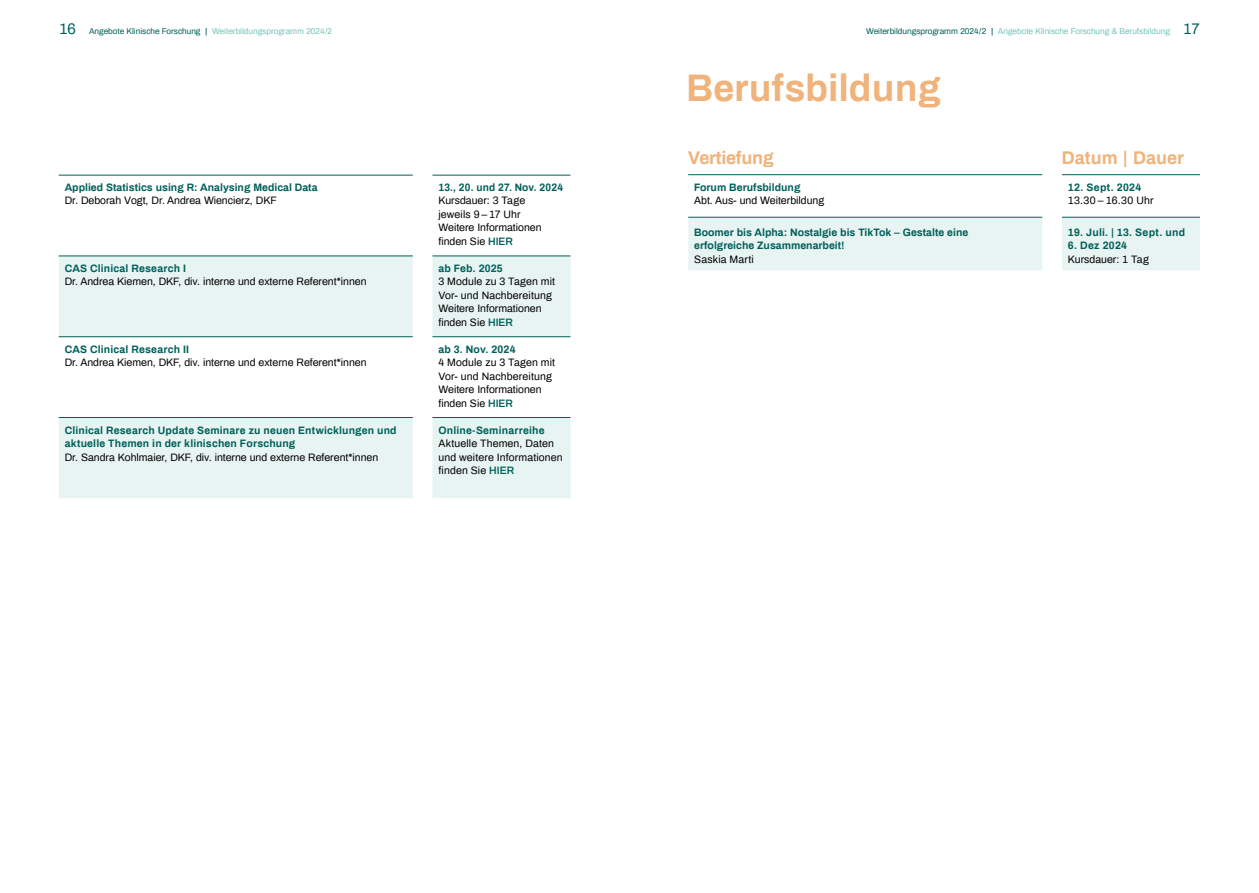
<style>
.page{position:relative;width:1259px;height:893px;background:#fff}
.page>*{position:absolute;margin:0;border:0;box-sizing:border-box;transform-origin:0 0}
.Haupttitel_-_AR_B_25Pt_28Pt_Weinrot{font:700 37.5px "Archivo";color:#efb37b}
.Tabelle_Titel___AR_B_12Pt_12pt_Weinrot_r{font:700 18px "Archivo";color:#efb37b}
.Tabelle_Titel___AR_B_12Pt_12pt_Weinrot{font:700 18px "Archivo";letter-spacing:-.02em;color:#efb37b}
.Tabelle_Lauftext___AR_R_7Pt_9pt_rechtsbü{font:10.5px/13.5px "Archivo";letter-spacing:.01em;color:#000}
.Tabelle_Lauftext___AR_R_7Pt_9pt{font:10.5px "Archivo";color:#000}
.Tabelle_Titel___AR_B_7Pt_9pt_Pink{font:700 10.5px/13.5px "Archivo";color:#01605b}
.Tabelle_Lauftext___AR_R_7Pt_9pt-2{font:700 10.5px/13.5px "Archivo";letter-spacing:.015em;color:#01605b}
.Tabelle_Lauftext___AR_R_7Pt_9pt_rechtsbü-2{font:700 10.5px "Archivo";letter-spacing:.02em;color:#01605b}
.Tabelle_Titel___AR_B_7Pt_9pt_Pink-2{font:700 10.5px "Archivo";letter-spacing:.03em;color:#01605b}
.Tabelle_Titel___AR_B_7Pt_9pt_Pink-3{font:10.5px "Archivo";letter-spacing:.03em;color:#000}
.Tabelle_Titel___AR_B_7Pt_9pt_Pink-4{font:10.5px "Archivo";color:#000}
.Tabelle_Titel___AR_B_7Pt_9pt_Pink-5{font:700 10.5px "Archivo";letter-spacing:.035em;color:#01605b}
.Tabelle_Lauftext___AR_R_7Pt_9pt-3{font:10.5px "Archivo";letter-spacing:.02em;color:#000}
.t1{font:8.25px "Archivo";color:#76c5b8}
.s1{font-size:15px;color:#01605b}
.s2{color:#01605b}
.s3{font-weight:700;color:#01605b}
.s4{font-weight:600;color:#01605b}
</style>
<div class="page">
<div style="left:59px;top:257px;width:511px;height:241px;background:#e8f4f2"></div>
<svg style="left:59px;top:337px;width:511px;height:80px"></svg>
<hr style="left:59px;top:175px;width:354px;height:1px;background:#01605b">
<hr style="left:432px;top:175px;width:138px;height:1px;background:#01605b">
<hr style="left:59px;top:256px;width:354px;height:1px;background:#01605b">
<hr style="left:59px;top:417px;width:354px;height:1px;background:#01605b">
<hr style="left:432px;top:256px;width:138px;height:1px;background:#01605b">
<hr style="left:432px;top:417px;width:138px;height:1px;background:#01605b">
<hr style="left:59px;top:336px;width:354px;height:1px;background:#01605b">
<hr style="left:432px;top:336px;width:138px;height:1px;background:#01605b">
<div style="left:688px;top:217px;width:512px;height:53px;background:#e8f4f2"></div>
<hr style="left:688px;top:174px;width:354px;height:1px;background:#01605b">
<hr style="left:1062px;top:174px;width:138px;height:1px;background:#01605b">
<hr style="left:688px;top:217px;width:354px;height:1px;background:#01605b">
<hr style="left:1062px;top:217px;width:138px;height:1px;background:#01605b">
<p class="t1" style="left:59px;top:25px;width:275px"><span class="s1">16</span> <span class="s2">Angebote Klinische Forschung</span> <span class="s3">|</span> Weiterbildungsprogramm 2024/2</p>
<p class="t1" style="left:866px;top:26px;width:335px"><span class="s2">Weiterbildungsprogramm 2024/2</span> <span class="s3">|</span> Angebote Klinische Forschung &amp; Berufsbildung <span class="s1">17</span></p>
<p class="Haupttitel_-_AR_B_25Pt_28Pt_Weinrot" style="left:686px;top:60px;width:256px">Berufsbildung</p>
<p class="Tabelle_Titel___AR_B_7Pt_9pt_Pink" style="left:65px;top:180px;width:254px">Applied Statistics using R: Analysing Medical Data</p>
<p class="Tabelle_Lauftext___AR_R_7Pt_9pt" style="left:65px;top:193px;width:214px">Dr. Deborah Vogt, Dr. Andrea Wiencierz, DKF</p>
<p class="Tabelle_Lauftext___AR_R_7Pt_9pt-2" style="left:65px;top:261px;width:123px">CAS Clinical Research I</p>
<p class="Tabelle_Lauftext___AR_R_7Pt_9pt" style="left:65px;top:274px;width:303px">Dr. Andrea Kiemen, DKF, div. interne und externe Referent*innen</p>
<p class="Tabelle_Lauftext___AR_R_7Pt_9pt_rechtsbü-2" style="left:438px;top:179px;width:126px">13., 20. und 27. Nov. 2024</p>
<p class="Tabelle_Lauftext___AR_R_7Pt_9pt_rechtsbü" style="left:438px;top:193px;width:105px">Kursdauer: 3 Tage jeweils 9 – 17 Uhr<br>Weitere Informationen finden Sie <span class="s4">HIER</span></p>
<p class="Tabelle_Lauftext___AR_R_7Pt_9pt_rechtsbü-2" style="left:438px;top:260px;width:66px">ab Feb. 2025</p>
<p class="Tabelle_Lauftext___AR_R_7Pt_9pt_rechtsbü" style="left:438px;top:274px;width:118px">3 Module zu 3 Tagen mit<br>Vor- und Nachbereitung<br>Weitere Informationen finden Sie <span class="s4">HIER</span></p>
<p class="Tabelle_Titel___AR_B_12Pt_12pt_Weinrot" style="left:688px;top:144px;width:87px">Vertiefung</p>
<p class="Tabelle_Titel___AR_B_12Pt_12pt_Weinrot_r" style="left:1062px;top:144px;width:124px">Datum | Dauer</p>
<p class="Tabelle_Titel___AR_B_7Pt_9pt_Pink" style="left:694px;top:180px;width:108px">Forum Berufsbildung</p>
<p class="Tabelle_Lauftext___AR_R_7Pt_9pt" style="left:694px;top:193px;width:131px">Abt. Aus- und Weiterbildung</p>
<p class="Tabelle_Titel___AR_B_7Pt_9pt_Pink-5" style="left:1068px;top:179px;width:75px">12. Sept. 2024</p>
<p class="Tabelle_Titel___AR_B_7Pt_9pt_Pink-3" style="left:1068px;top:193px;width:87px">13.30 – 16.30 Uhr</p>
<p class="Tabelle_Titel___AR_B_7Pt_9pt_Pink" style="left:694px;top:225px;width:276px">Boomer bis Alpha: Nostalgie bis TikTok – Gestalte eine erfolgreiche Zusammenarbeit!</p>
<p class="Tabelle_Lauftext___AR_R_7Pt_9pt-3" style="left:694px;top:251px;width:61px">Saskia Marti</p>
<p class="Tabelle_Titel___AR_B_7Pt_9pt_Pink-2" style="left:1068px;top:224px;width:119px">19. Juli. | 13. Sept. und</p>
<p class="Tabelle_Titel___AR_B_7Pt_9pt_Pink" style="left:1068px;top:239px;width:61px">6. Dez 2024</p>
<p class="Tabelle_Titel___AR_B_7Pt_9pt_Pink-4" style="left:1068px;top:251px;width:82px">Kursdauer: 1 Tag</p>
<p class="Tabelle_Lauftext___AR_R_7Pt_9pt-2" style="left:65px;top:342px;width:126px">CAS Clinical Research II</p>
<p class="Tabelle_Lauftext___AR_R_7Pt_9pt" style="left:65px;top:355px;width:303px">Dr. Andrea Kiemen, DKF, div. interne und externe Referent*innen</p>
<p class="Tabelle_Lauftext___AR_R_7Pt_9pt_rechtsbü-2" style="left:438px;top:341px;width:79px">ab 3. Nov. 2024</p>
<p class="Tabelle_Lauftext___AR_R_7Pt_9pt_rechtsbü" style="left:438px;top:355px;width:118px">4 Module zu 3 Tagen mit<br>Vor- und Nachbereitung<br>Weitere Informationen finden Sie <span class="s4">HIER</span></p>
<p class="Tabelle_Lauftext___AR_R_7Pt_9pt-2" style="left:65px;top:423px;width:333px">Clinical Research Update Seminare zu neuen Entwicklungen und aktuelle Themen in der klinischen Forschung</p>
<p class="Tabelle_Lauftext___AR_R_7Pt_9pt" style="left:65px;top:449px;width:315px">Dr. Sandra Kohlmaier, DKF, div. interne und externe Referent*innen</p>
<p class="Tabelle_Lauftext___AR_R_7Pt_9pt_rechtsbü-2" style="left:438px;top:422px;width:108px">Online-Seminarreihe</p>
<p class="Tabelle_Lauftext___AR_R_7Pt_9pt_rechtsbü" style="left:438px;top:436px;width:126px">Aktuelle Themen, Daten und weitere Informationen finden Sie <span class="s4">HIER</span></p>
</div>
